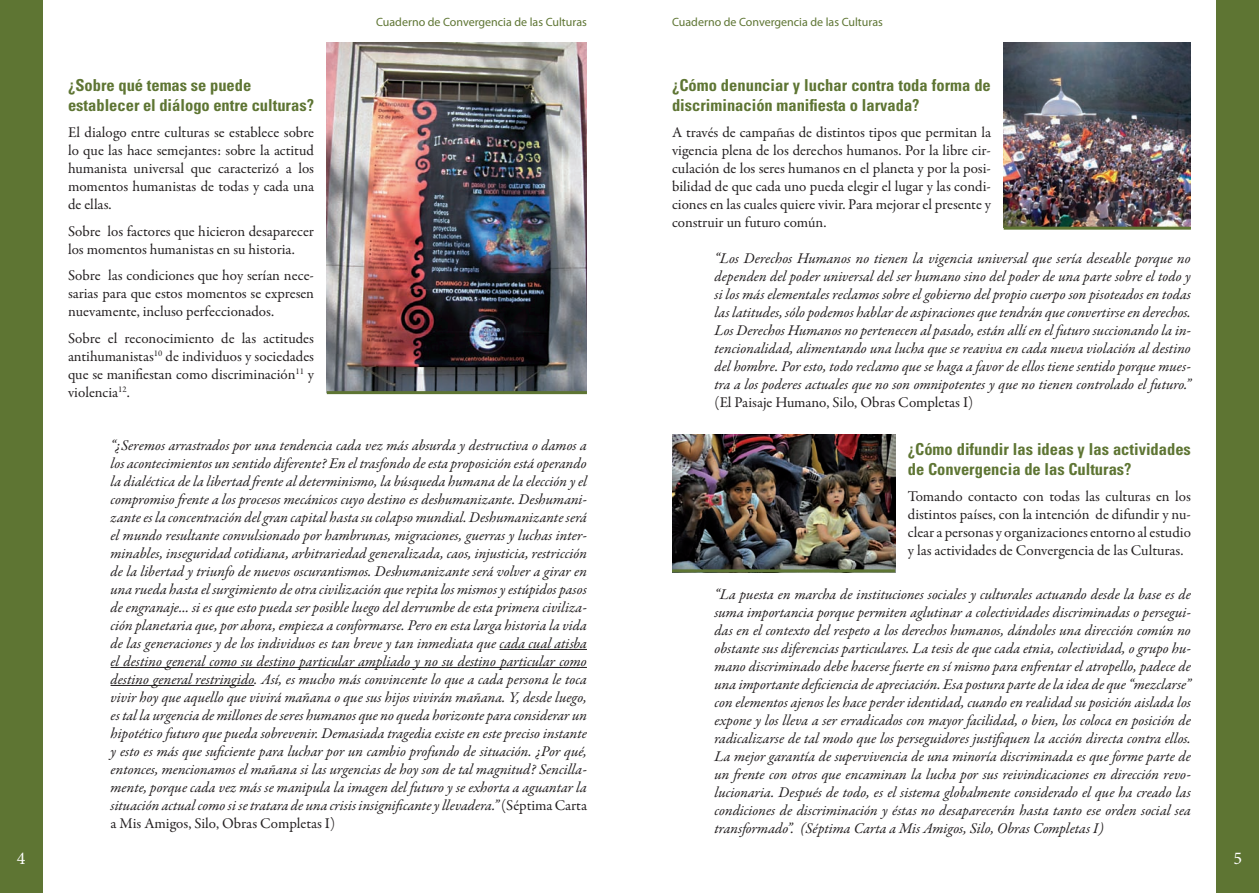
<style>
.page{position:relative;width:1259px;height:893px;background:#fff}
.page>*{position:absolute;margin:0;border:0;box-sizing:border-box;transform-origin:0 0}
.t1{font:18px "Minion Pro";color:#fff}
.Estilo_de_párrafo_1{font:700 condensed 16.5px/19.8px "Univers";color:#5e7533}
.Estilo_de_párrafo_2{font:italic 15px/18px "Garamond Premr Pro";letter-spacing:-.005em;color:#231f20;text-align:justify}
.Estilo_de_párrafo_1-2{font:15px/18px "Garamond Premr Pro";color:#231f20;text-align:justify}
.t2{font:12px "Myriad Pro";color:#5e7533}
.s1{font-style:normal}
</style>
<div class="page">
<div style="left:0;top:0;width:43px;height:893px;background:#5e7533"></div>
<div style="left:1216px;top:0;width:43px;height:893px;background:#5e7533"></div>
<hr style="left:499px;top:649px;width:88px;height:1px;background:#231f20">
<hr style="left:111px;top:667px;width:476px;height:1px;background:#231f20">
<hr style="left:111px;top:685px;width:143px;height:1px;background:#231f20">
<img style="left:1003px;top:43px;width:188px;height:184px">
<img style="left:327px;top:43px;width:260px;height:348px">
<hr style="left:327px;top:391px;width:260px;height:3px;background:#5e7533">
<img style="left:672px;top:435px;width:223px;height:134px">
<hr style="left:672px;top:569px;width:223px;height:3px;background:#5e7533">
<hr style="left:1003px;top:227px;width:188px;height:3px;background:#5e7533">
<p class="t2" style="left:376px;top:15px;width:212px">Cuaderno de Convergencia de las Culturas</p>
<p class="t2" style="left:672px;top:15px;width:212px">Cuaderno de Convergencia de las Culturas</p>
<p class="Estilo_de_párrafo_1" style="left:68px;top:75px;width:247px">¿Sobre qué temas se puede establecer el diálogo entre culturas?</p>
<p class="Estilo_de_párrafo_1-2" style="left:68px;top:124px;width:247px">El dialogo entre culturas se establece sobre lo que las hace semejantes: sobre la actitud humanista universal que caracterizó a los momentos humanistas de todas y cada una de ellas.</p>
<p class="Estilo_de_párrafo_1-2" style="left:68px;top:223px;width:247px">Sobre los factores que hicieron desaparecer los momentos humanistas en su historia.</p>
<p class="Estilo_de_párrafo_1-2" style="left:68px;top:267px;width:247px">Sobre las condiciones que hoy serían nece&shy;sarias para que estos momentos se expresen nuevamente, incluso perfeccionados.</p>
<p class="Estilo_de_párrafo_1-2" style="left:68px;top:330px;width:247px">Sobre el reconocimiento de las actitudes antihumanistas<sup>10</sup> de individuos y sociedades que se manifiestan como discriminación<sup>11</sup> y violencia<sup>12</sup>.</p>
<p class="Estilo_de_párrafo_2" style="left:111px;top:437px;width:478px">“¿Seremos arrastrados por una tendencia cada vez más absurda y destructiva o damos a los acontecimientos un sentido diferente? En el trasfondo de esta proposición está operando la dialéctica de la libertad frente al determinismo, la búsqueda humana de la elección y el compromiso frente a los procesos mecánicos cuyo destino es deshumanizante. Deshumani&shy;zante es la concentración del gran capital hasta su colapso mundial. Deshumanizante será el mundo resultante convulsionado por hambrunas, migraciones, guerras y luchas inter&shy;minables, inseguridad cotidiana, arbitrariedad generalizada, caos, injusticia, restricción de la libertad y triunfo de nuevos oscurantismos. Deshumanizante será volver a girar en una rueda hasta el surgimiento de otra civilización que repita los mismos y estúpidos pasos de engranaje... si es que esto pueda ser posible luego del derrumbe de esta primera civiliza&shy;ción planetaria que, por ahora, empieza a conformarse. Pero en esta larga historia la vida de las generaciones y de los individuos es tan breve y tan inmediata que cada cual atisba el destino general como su destino particular ampliado y no su destino particular como destino general restringido. Así, es mucho más convincente lo que a cada persona le toca vivir hoy que aquello que vivirá mañana o que sus hijos vivirán mañana. Y, desde luego, es tal la urgencia de millones de seres humanos que no queda horizonte para considerar un hipotético futuro que pueda sobrevenir. Demasiada tragedia existe en este preciso instante y esto es más que suficiente para luchar por un cambio profundo de situación. ¿Por qué, entonces, mencionamos el mañana si las urgencias de hoy son de tal magnitud? Sencilla&shy;mente, porque cada vez más se manipula la imagen del futuro y se exhorta a aguantar la situación actual como si se tratara de una crisis insignificante y llevadera.” <span class="s1">(Séptima Carta a Mis Amigos, Silo, Obras Completas I)</span></p>
<p class="Estilo_de_párrafo_1" style="left:672px;top:75px;width:320px">¿Cómo denunciar y luchar contra toda forma de discriminación manifiesta o larvada?</p>
<p class="Estilo_de_párrafo_1-2" style="left:672px;top:124px;width:320px">A través de campañas de distintos tipos que permitan la vigencia plena de los derechos humanos. Por la libre cir&shy;culación de los seres humanos en el planeta y por la posi&shy;bilidad de que cada uno pueda elegir el lugar y las condi&shy;ciones en las cuales quiere vivir. Para mejorar el presente y construir un futuro común.</p>
<p class="Estilo_de_párrafo_2" style="left:714px;top:250px;width:478px">“Los Derechos Humanos no tienen la vigencia universal que sería deseable porque no dependen del poder universal del ser humano sino del poder de una parte sobre el todo y si los más elementales reclamos sobre el gobierno del propio cuerpo son pisoteados en todas las latitudes, sólo podemos hablar de aspiraciones que tendrán que convertirse en derechos.<br>Los Derechos Humanos no pertenecen al pasado, están allí en el futuro succionando la in&shy;tencionalidad, alimentando una lucha que se reaviva en cada nueva violación al destino del hombre. Por esto, todo reclamo que se haga a favor de ellos tiene sentido porque mues&shy;tra a los poderes actuales que no son omnipotentes y que no tienen controlado el futuro.” <span class="s1">(El Paisaje Humano, Silo, Obras Completas I)</span></p>
<p class="Estilo_de_párrafo_1" style="left:908px;top:439px;width:284px">¿Cómo difundir las ideas y las actividades de Convergencia de las Culturas?</p>
<p class="Estilo_de_párrafo_1-2" style="left:908px;top:488px;width:284px">Tomando contacto con todas las culturas en los distintos países, con la intención de difundir y nu&shy;clear a personas y organizaciones entorno al estudio y las actividades de Convergencia de las Culturas.</p>
<p class="Estilo_de_párrafo_2" style="left:714px;top:586px;width:478px">“La puesta en marcha de instituciones sociales y culturales actuando desde la base es de suma importancia porque permiten aglutinar a colectividades discriminadas o persegui&shy;das en el contexto del respeto a los derechos humanos, dándoles una dirección común no obstante sus diferencias particulares. La tesis de que cada etnia, colectividad, o grupo hu&shy;mano discriminado debe hacerse fuerte en sí mismo para enfrentar el atropello, padece de una importante deficiencia de apreciación. Esa postura parte de la idea de que “mezclarse” con elementos ajenos les hace perder identidad, cuando en realidad su posición aislada los expone y los lleva a ser erradicados con mayor facilidad, o bien, los coloca en posición de radicalizarse de tal modo que los perseguidores justifiquen la acción directa contra ellos.<br>La mejor garantía de supervivencia de una minoría discriminada es que forme parte de un frente con otros que encaminan la lucha por sus reivindicaciones en dirección revo&shy;lucionaria. Después de todo, es el sistema globalmente considerado el que ha creado las condiciones de discriminación y éstas no desaparecerán hasta tanto ese orden social sea transformado”. (Séptima Carta a Mis Amigos, Silo, Obras Completas I)</p>
<p class="t1" style="left:17px;top:846px;width:10px">4</p>
<p class="t1" style="left:1233px;top:846px;width:10px">5</p>
</div>
